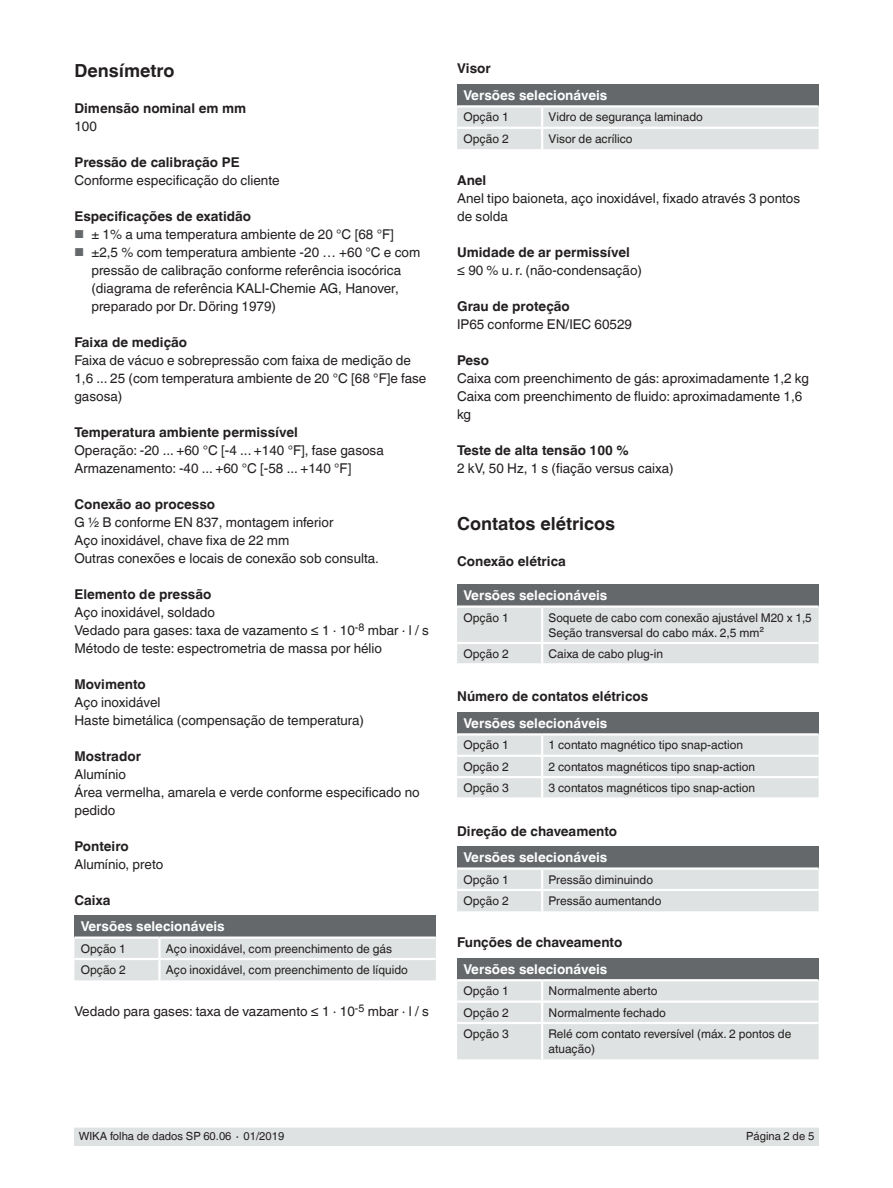
<style>
.page{position:relative;width:893px;height:1188px;background:#fff}
.page>*{position:absolute;margin:0;border:0;box-sizing:border-box;transform-origin:0 0}
.t1{font:700 18px "Helvetica World";color:#231f20}
.t2{font:13.5px/18px "Helvetica World";color:#231f20}
.t3{font:700 13.5px "Helvetica World";color:#231f20}
.t4{font:700 13.5px "Helvetica World";color:#fff}
.t5{font:12px/15px "Helvetica World";color:#231f20}
.t6{font:11.25px "Helvetica World";color:#231f20}
.s1{font-size:11.55px;color:#64686b}
</style>
<div class="page">
<div style="left:74px;top:1128px;width:745px;height:17px;background:#dfe2e2"></div>
<div style="left:74px;top:915px;width:362px;height:23px;background:#64686b"></div>
<div style="left:74px;top:939px;width:362px;height:41px;background:#dfe2e2"></div>
<hr style="left:74px;top:937px;width:85px;height:2px;background:#fff">
<hr style="left:159px;top:937px;width:277px;height:2px;background:#fff">
<hr style="left:158px;top:939px;width:3px;height:19px;background:#fff">
<hr style="left:74px;top:958px;width:85px;height:2px;background:#fff">
<hr style="left:159px;top:958px;width:277px;height:2px;background:#fff">
<hr style="left:158px;top:960px;width:3px;height:20px;background:#fff">
<div style="left:457px;top:84px;width:361px;height:22px;background:#64686b"></div>
<hr style="left:457px;top:105px;width:85px;height:3px;background:#fff">
<hr style="left:542px;top:105px;width:276px;height:3px;background:#fff">
<svg style="left:457px;top:106px;width:361px;height:43px;background:#e0e3e3"></svg>
<hr style="left:457px;top:127px;width:85px;height:2px;background:#fff">
<hr style="left:542px;top:127px;width:276px;height:2px;background:#fff">
<hr style="left:541px;top:129px;width:2px;height:20px;background:#fff">
<div style="left:457px;top:584px;width:361px;height:23px;background:#64686b"></div>
<hr style="left:457px;top:605px;width:85px;height:3px;background:#fff">
<hr style="left:542px;top:605px;width:276px;height:3px;background:#fff">
<div style="left:457px;top:607px;width:361px;height:56px;background:#dfe2e2"></div>
<div style="left:457px;top:712px;width:361px;height:22px;background:#64686b"></div>
<hr style="left:457px;top:733px;width:85px;height:3px;background:#fff">
<hr style="left:542px;top:733px;width:276px;height:3px;background:#fff">
<svg style="left:457px;top:734px;width:361px;height:63px;background:#e2e4e4"></svg>
<div style="left:457px;top:846px;width:361px;height:23px;background:#64686b"></div>
<hr style="left:457px;top:867px;width:85px;height:3px;background:#fff">
<hr style="left:542px;top:867px;width:276px;height:3px;background:#fff">
<div style="left:457px;top:869px;width:361px;height:42px;background:#dfe2e2"></div>
<hr style="left:457px;top:889px;width:85px;height:2px;background:#fff">
<hr style="left:542px;top:889px;width:276px;height:2px;background:#fff">
<hr style="left:541px;top:891px;width:2px;height:20px;background:#fff">
<div style="left:457px;top:958px;width:361px;height:22px;background:#64686b"></div>
<hr style="left:457px;top:979px;width:85px;height:2px;background:#fff">
<hr style="left:542px;top:979px;width:276px;height:2px;background:#fff">
<div style="left:457px;top:981px;width:361px;height:78px;background:#dfe2e2"></div>
<hr style="left:457px;top:1022px;width:85px;height:2px;background:#fff">
<hr style="left:542px;top:1022px;width:276px;height:2px;background:#fff">
<hr style="left:541px;top:1024px;width:2px;height:35px;background:#fff">
<h1 class="t1" style="left:74px;top:60px;width:102px">Densímetro</h1>
<p class="t3" style="left:74px;top:100px;width:173px">Dimensão nominal em mm</p>
<p class="t2" style="left:74px;top:117px;width:24px">100</p>
<p class="t3" style="left:74px;top:154px;width:167px">Pressão de calibração PE</p>
<p class="t2" style="left:74px;top:171px;width:207px">Conforme especificação do cliente</p>
<p class="t3" style="left:74px;top:208px;width:178px">Especificações de exatidão</p>
<p class="t2" style="left:74px;top:225px;width:321px"><span class="s1">■</span> ± 1% a uma temperatura ambiente de 20 °C [68 °F]</p>
<p class="t2" style="left:91px;top:243px;width:330px;text-indent:-17px"><span class="s1">■</span> ±2,5 % com temperatura ambiente -20 … +60 °C e com pressão de calibração conforme referência isocórica (diagrama de referência KALI-Chemie AG, Hanover, preparado por Dr. Döring 1979)</p>
<p class="t3" style="left:74px;top:334px;width:114px">Faixa de medição</p>
<p class="t2" style="left:74px;top:351px;width:353px">Faixa de vácuo e sobrepressão com faixa de medição de<br>1,6 ... 25 (com temperatura ambiente de 20 °C [68 °F]e fase gasosa)</p>
<p class="t3" style="left:74px;top:424px;width:225px">Temperatura ambiente permissível</p>
<p class="t2" style="left:74px;top:441px;width:311px">Operação: -20 ... +60 °C [-4 ... +140 °F], fase gasosa<br>Armazenamento: -40 ... +60 °C [-58 ... +140 °F]</p>
<p class="t3" style="left:74px;top:496px;width:142px">Conexão ao processo</p>
<p class="t2" style="left:74px;top:513px;width:306px">G ½ B conforme EN 837, montagem inferior<br>Aço inoxidável, chave fixa de 22 mm<br>Outras conexões e locais de conexão sob consulta.</p>
<p class="t3" style="left:74px;top:586px;width:138px">Elemento de pressão</p>
<p class="t2" style="left:74px;top:603px;width:356px">Aço inoxidável, soldado<br>Vedado para gases: taxa de vazamento ≤ 1 · 10<sup>-8</sup> mbar · l / s<br>Método de teste: espectrometria de massa por hélio</p>
<p class="t3" style="left:74px;top:676px;width:73px">Movimento</p>
<p class="t2" style="left:74px;top:693px;width:291px">Aço inoxidável<br>Haste bimetálica (compensação de temperatura)</p>
<p class="t3" style="left:74px;top:748px;width:68px">Mostrador</p>
<p class="t2" style="left:74px;top:765px;width:347px">Alumínio<br>Área vermelha, amarela e verde conforme especificado no pedido</p>
<p class="t3" style="left:74px;top:838px;width:56px">Ponteiro</p>
<p class="t2" style="left:74px;top:855px;width:90px">Alumínio, preto</p>
<p class="t3" style="left:74px;top:892px;width:38px">Caixa</p>
<p class="t4" style="left:81px;top:919px;width:145px">Versões selecionáveis</p>
<p class="t5" style="left:81px;top:941px;width:47px">Opção 1</p>
<p class="t5" style="left:166px;top:941px;width:228px">Aço inoxidável, com preenchimento de gás</p>
<p class="t5" style="left:81px;top:962px;width:47px">Opção 2</p>
<p class="t5" style="left:166px;top:962px;width:244px">Aço inoxidável, com preenchimento de líquido</p>
<p class="t2" style="left:74px;top:1003px;width:356px">Vedado para gases: taxa de vazamento ≤ 1 · 10<sup>-5</sup> mbar · l / s</p>
<p class="t3" style="left:457px;top:61px;width:35px">Visor</p>
<p class="t4" style="left:463px;top:87px;width:145px">Versões selecionáveis</p>
<p class="t5" style="left:463px;top:110px;width:47px">Opção 1</p>
<p class="t5" style="left:549px;top:110px;width:156px">Vidro de segurança laminado</p>
<p class="t5" style="left:463px;top:131px;width:47px">Opção 2</p>
<p class="t5" style="left:549px;top:131px;width:86px">Visor de acrílico</p>
<p class="t3" style="left:457px;top:173px;width:31px">Anel</p>
<p class="t2" style="left:457px;top:189px;width:345px">Anel tipo baioneta, aço inoxidável, fixado através 3 pontos de solda</p>
<p class="t3" style="left:457px;top:245px;width:174px">Umidade de ar permissível</p>
<p class="t2" style="left:457px;top:261px;width:186px">≤ 90 % u. r. (não-condensação)</p>
<p class="t3" style="left:457px;top:299px;width:114px">Grau de proteção</p>
<p class="t2" style="left:457px;top:315px;width:176px">IP65 conforme EN/IEC 60529</p>
<p class="t3" style="left:457px;top:353px;width:33px">Peso</p>
<p class="t2" style="left:457px;top:369px;width:353px">Caixa com preenchimento de gás: aproximadamente 1,2 kg<br>Caixa com preenchimento de fluido: aproximadamente 1,6 kg</p>
<p class="t3" style="left:457px;top:443px;width:173px">Teste de alta tensão 100 %</p>
<p class="t2" style="left:457px;top:459px;width:218px">2 kV, 50 Hz, 1 s (fiação versus caixa)</p>
<h1 class="t1" style="left:457px;top:513px;width:160px">Contatos elétricos</h1>
<p class="t3" style="left:457px;top:554px;width:110px">Conexão elétrica</p>
<p class="t4" style="left:463px;top:588px;width:145px">Versões selecionáveis</p>
<p class="t5" style="left:463px;top:610px;width:47px">Opção 1</p>
<p class="t5" style="left:549px;top:610px;width:265px">Soquete de cabo com conexão ajustável M20 x 1,5<br>Seção transversal do cabo máx. 2,5 mm²</p>
<p class="t5" style="left:463px;top:646px;width:47px">Opção 2</p>
<p class="t5" style="left:549px;top:646px;width:116px">Caixa de cabo plug-in</p>
<p class="t3" style="left:457px;top:689px;width:193px">Número de contatos elétricos</p>
<p class="t4" style="left:463px;top:715px;width:145px">Versões selecionáveis</p>
<p class="t5" style="left:463px;top:738px;width:47px">Opção 1</p>
<p class="t5" style="left:549px;top:738px;width:196px">1 contato magnético tipo snap-action</p>
<p class="t5" style="left:463px;top:759px;width:47px">Opção 2</p>
<p class="t5" style="left:549px;top:759px;width:208px">2 contatos magnéticos tipo snap-action</p>
<p class="t5" style="left:463px;top:781px;width:47px">Opção 3</p>
<p class="t5" style="left:549px;top:781px;width:208px">3 contatos magnéticos tipo snap-action</p>
<p class="t3" style="left:457px;top:823px;width:162px">Direção de chaveamento</p>
<p class="t4" style="left:463px;top:850px;width:145px">Versões selecionáveis</p>
<p class="t5" style="left:463px;top:872px;width:47px">Opção 1</p>
<p class="t5" style="left:549px;top:872px;width:106px">Pressão diminuindo</p>
<p class="t5" style="left:463px;top:893px;width:47px">Opção 2</p>
<p class="t5" style="left:549px;top:893px;width:114px">Pressão aumentando</p>
<p class="t3" style="left:457px;top:935px;width:167px">Funções de chaveamento</p>
<p class="t4" style="left:463px;top:961px;width:145px">Versões selecionáveis</p>
<p class="t5" style="left:463px;top:984px;width:47px">Opção 1</p>
<p class="t5" style="left:549px;top:984px;width:110px">Normalmente aberto</p>
<p class="t5" style="left:463px;top:1005px;width:47px">Opção 2</p>
<p class="t5" style="left:549px;top:1005px;width:119px">Normalmente fechado</p>
<p class="t5" style="left:463px;top:1026px;width:47px">Opção 3</p>
<p class="t5" style="left:549px;top:1026px;width:244px">Relé com contato reversível (máx. 2 pontos de atuação)</p>
<p class="t6" style="left:79px;top:1130px;width:207px">WIKA folha de dados SP 60.06 ∙ 01/2019</p>
<p class="t6" style="left:746px;top:1130px;width:69px">Página 2 de 5</p>
</div>
